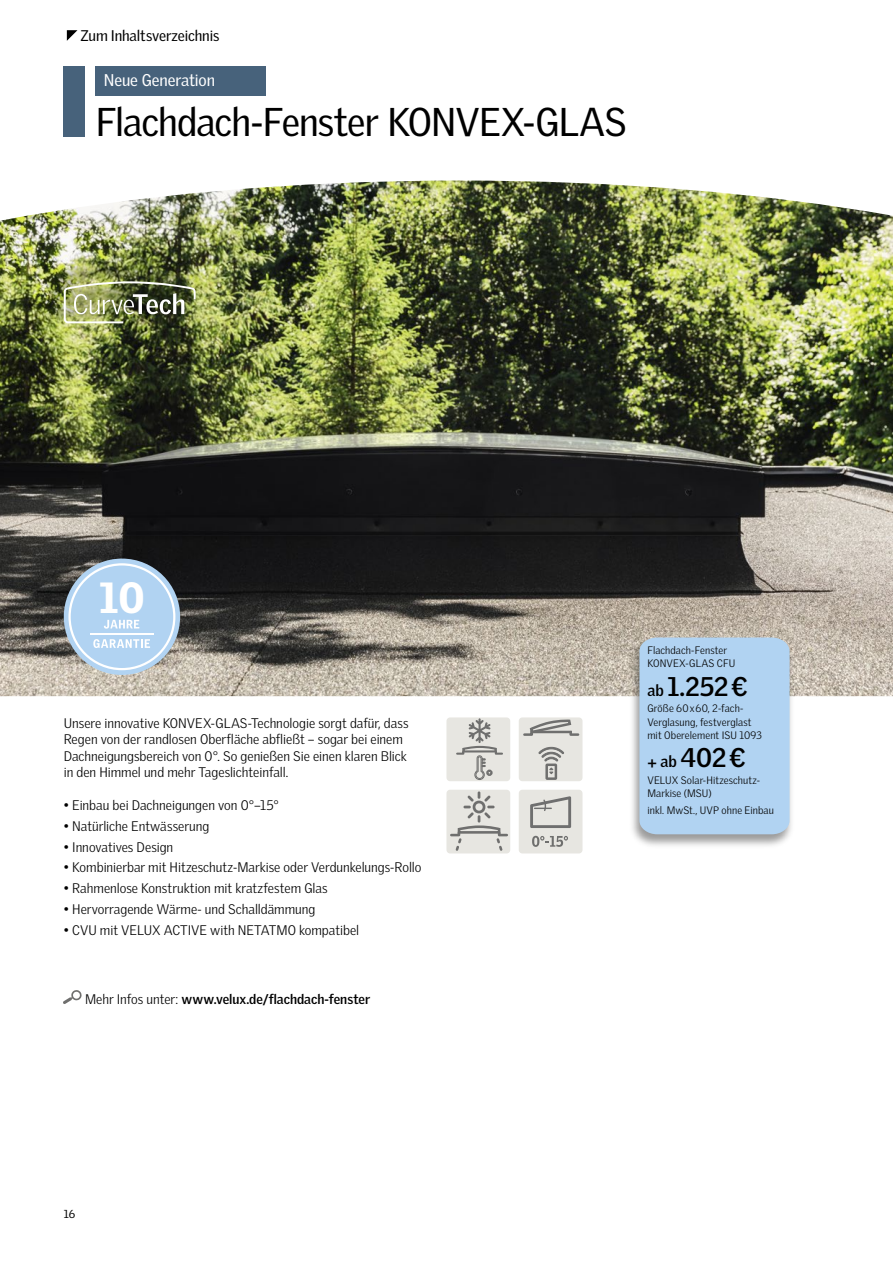
<style>
.page{position:relative;width:893px;height:1263px;background:#fff}
.page>*{position:absolute;margin:0;border:0;box-sizing:border-box;transform-origin:0 0}
.t1{font:900 42.3px "Velux Gothic";color:#fff}
.t2{font:39px "Velux Gothic";letter-spacing:-.025em;color:#000}
.t3{font:700 26.25px "Velux Gothic";letter-spacing:-.01em;color:#000}
.t4{font:16.5px "Velux Gothic";letter-spacing:-.01em;color:#fff}
.t5{font:15px "Velux Gothic";letter-spacing:-.01em;color:#000}
.t6{font:300 13.5px/16.5px "Velux Gothic";color:#000}
.t7{font:700 13.5px "Velux Gothic";color:#000}
.t8{font:11.25px "Velux Gothic";color:#000}
.t9{font:300 10.5px/13.5px "Velux Gothic";letter-spacing:.01em;color:#000}
.s1{font-weight:400}
.s2{font-weight:300}
.s3{font-size:15.75px}
</style>
<div class="page">
<img style="left:0;top:181px;width:893px;height:515px">
<img style="left:45px;top:263px;width:148px;height:58px">
<img style="left:64px;top:281px;width:132px;height:42px">
<div style="left:446px;top:717px;width:64px;height:64px;background:#e7e6e1;border-radius:4px"></div>
<svg style="left:456px;top:718px;width:47px;height:62px"></svg>
<div style="left:519px;top:717px;width:63px;height:64px;background:#e7e6e1;border-radius:4px"></div>
<svg style="left:538px;top:746px;width:26px;height:34px"></svg>
<svg style="left:523px;top:719px;width:56px;height:17px"></svg>
<div style="left:446px;top:790px;width:64px;height:63px;background:#e7e6e1;border-radius:4px"></div>
<svg style="left:450px;top:791px;width:58px;height:60px"></svg>
<div style="left:519px;top:790px;width:63px;height:63px;background:#e7e6e1;border-radius:4px"></div>
<svg style="left:530px;top:796px;width:41px;height:32px"></svg>
<svg style="left:532px;top:836px;width:36px;height:11px"></svg>
<img style="left:626px;top:633px;width:171px;height:213px">
<div style="left:639px;top:637px;width:150px;height:197px;background:#b1d3f2"></div>
<div style="left:64px;top:66px;width:21px;height:70px;background:#47627b"></div>
<svg style="left:64px;top:559px;width:116px;height:116px;background:#aac1d5"></svg>
<div style="left:96px;top:66px;width:170px;height:30px;background:#47627b"></div>
<svg style="left:63px;top:990px;width:19px;height:14px"></svg>
<div style="left:64px;top:0;width:723px;height:85px;background:#fff"></div>
<p class="t5" style="left:80px;top:27px;width:140px">Zum Inhaltsverzeichnis</p>
<p class="t4" style="left:104px;top:71px;width:113px">Neue Generation</p>
<h2 class="t2" style="left:96px;top:99px;width:533px">Flachdach-Fenster KONVEX-GLAS</h2>
<h1 class="t1" style="left:99px;top:571px;width:47px">10</h1>
<p class="t6" style="left:64px;top:714px;width:346px">Unsere innovative KONVEX-GLAS-Technologie sorgt dafür, dass Regen von der randlosen Oberfläche abfließt – sogar bei einem Dachneigungsbereich von 0°. So genießen Sie einen klaren Blick in den Himmel und mehr Tageslichteinfall.</p>
<p class="t6" style="left:64px;top:797px;width:217px"><span class="s1">•</span> Einbau bei Dachneigungen von 0°–15°</p>
<p class="t6" style="left:64px;top:818px;width:147px"><span class="s1">•</span> Natürliche Entwässerung</p>
<p class="t6" style="left:64px;top:838px;width:111px"><span class="s1">•</span> Innovatives Design</p>
<p class="t6" style="left:64px;top:859px;width:359px"><span class="s1">•</span> Kombinierbar mit Hitzeschutz-Markise oder Verdunkelungs-Rollo</p>
<p class="t6" style="left:64px;top:880px;width:265px"><span class="s1">•</span> Rahmenlose Konstruktion mit kratzfestem Glas</p>
<p class="t6" style="left:64px;top:901px;width:253px"><span class="s1">•</span> Hervorragende Wärme- und Schalldämmung</p>
<p class="t6" style="left:64px;top:921px;width:297px"><span class="s1">•</span> CVU mit VELUX ACTIVE with NETATMO kompatibel</p>
<p class="t7" style="left:85px;top:990px;width:287px"><span class="s2">Mehr Infos unter:</span> www.velux.de/flachdach-fenster</p>
<p class="t8" style="left:64px;top:1207px;width:13px">16</p>
<p class="t9" style="left:647px;top:643px;width:89px">Flachdach-Fenster<br>KONVEX-GLAS CFU</p>
<p class="t9" style="left:647px;top:701px;width:116px">Größe 60x60, 2-fach-<br>Verglasung, festverglast mit Oberelement ISU 1093</p>
<p class="t9" style="left:647px;top:773px;width:114px">VELUX Solar-Hitzeschutz-<br>Markise (MSU)</p>
<p class="t9" style="left:647px;top:803px;width:128px">inkl. MwSt., UVP ohne Einbau</p>
<h3 class="t3" style="left:648px;top:669px;width:102px"><span class="s3">ab</span> 1.252€</h3>
<h3 class="t3" style="left:647px;top:741px;width:100px"><span class="s3">+ ab</span> 402€</h3>
</div>
